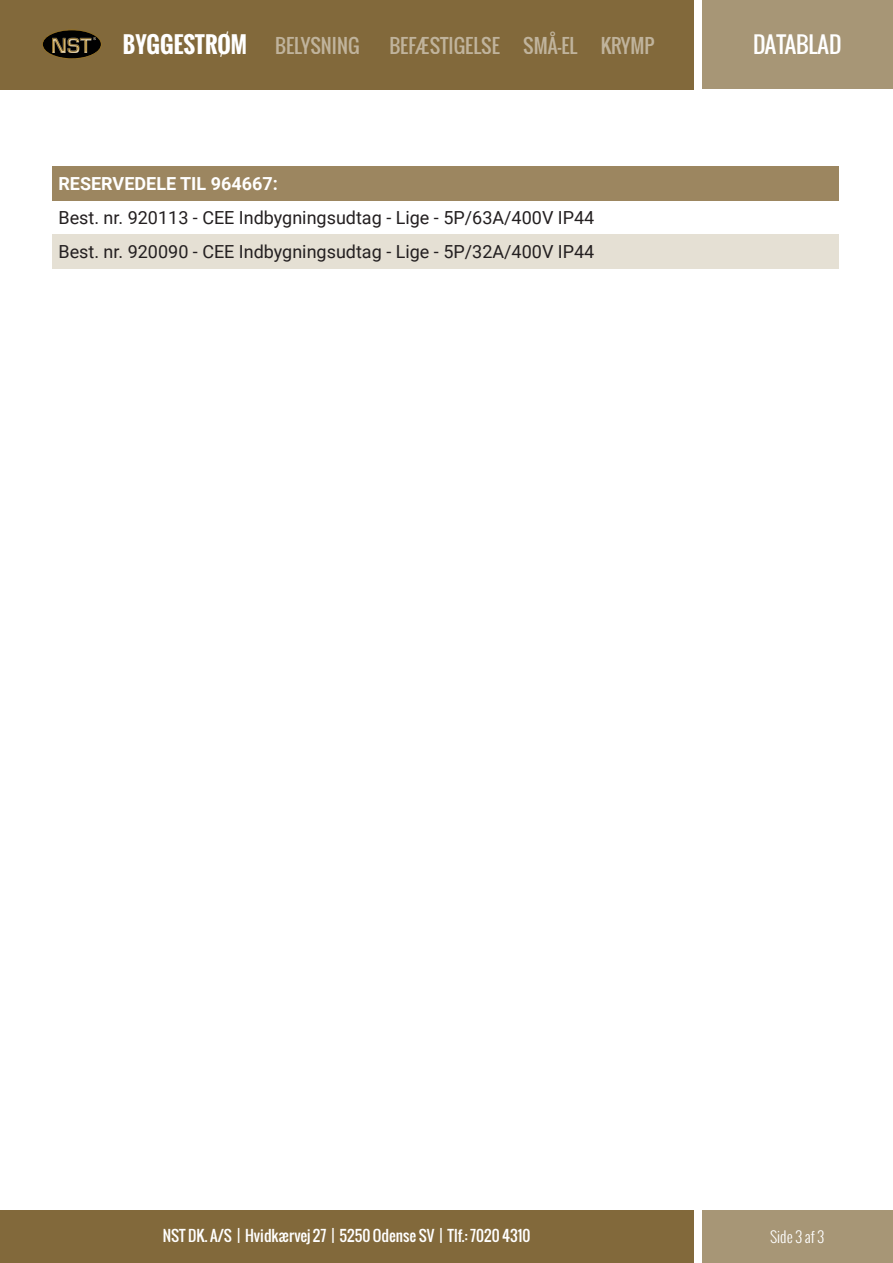
<style>
.page{position:relative;width:893px;height:1263px;background:#fff}
.page>*{position:absolute;margin:0;border:0;box-sizing:border-box;transform-origin:0 0}
.t1{font:700 22.5px "Oswald";color:#fff}
.t2{font:22.5px "Oswald";color:#fff}
.t3{font:19.5px "Oswald";color:#fff}
.t4{font:18px "Roboto";color:#231f20}
.t5{font:700 18px "Roboto";color:#fff}
.t6{font:15px "Oswald";color:#fff}
.t7{font:300 15px "Oswald";color:#fff}
</style>
<div class="page">
<div style="left:0;top:1210px;width:693px;height:53px;background:#82693b"></div>
<div style="left:0;top:0;width:693px;height:89px;background:#82693b"></div>
<div style="left:702px;top:0;width:191px;height:89px;background:#a79676"></div>
<div style="left:702px;top:1210px;width:191px;height:53px;background:#a79676"></div>
<svg style="left:42px;top:30px;width:60px;height:29px"></svg>
<div style="left:43px;top:30px;width:58px;height:28px;background:#010101;border-radius:50%"></div>
<img style="left:52px;top:37px;width:43px;height:15px">
<div style="left:52px;top:166px;width:787px;height:34px;background:#9c8660"></div>
<div style="left:52px;top:234px;width:787px;height:34px;background:#e5e0d4"></div>
<p class="t1" style="left:123px;top:28px;width:126px">BYGGESTRØM</p>
<p class="t3" style="left:275px;top:31px;width:86px">BELYSNING</p>
<p class="t3" style="left:389px;top:31px;width:267px">BEFÆSTIGELSE SMÅ-EL KRYMP</p>
<p class="t2" style="left:753px;top:27px;width:90px">DATABLAD</p>
<p class="t5" style="left:58px;top:171px;width:221px">RESERVEDELE TIL 964667:</p>
<p class="t4" style="left:58px;top:205px;width:537px">Best. nr. 920113 - CEE Indbygningsudtag - Lige - 5P/63A/400V IP44</p>
<p class="t4" style="left:58px;top:239px;width:537px">Best. nr. 920090 - CEE Indbygningsudtag - Lige - 5P/32A/400V IP44</p>
<p class="t6" style="left:163px;top:1224px;width:369px">NST DK. A/S | Hvidkærvej 27 | 5250 Odense SV | Tlf.: 7020 4310</p>
<p class="t7" style="left:770px;top:1226px;width:56px">Side 3 af 3</p>
</div>
